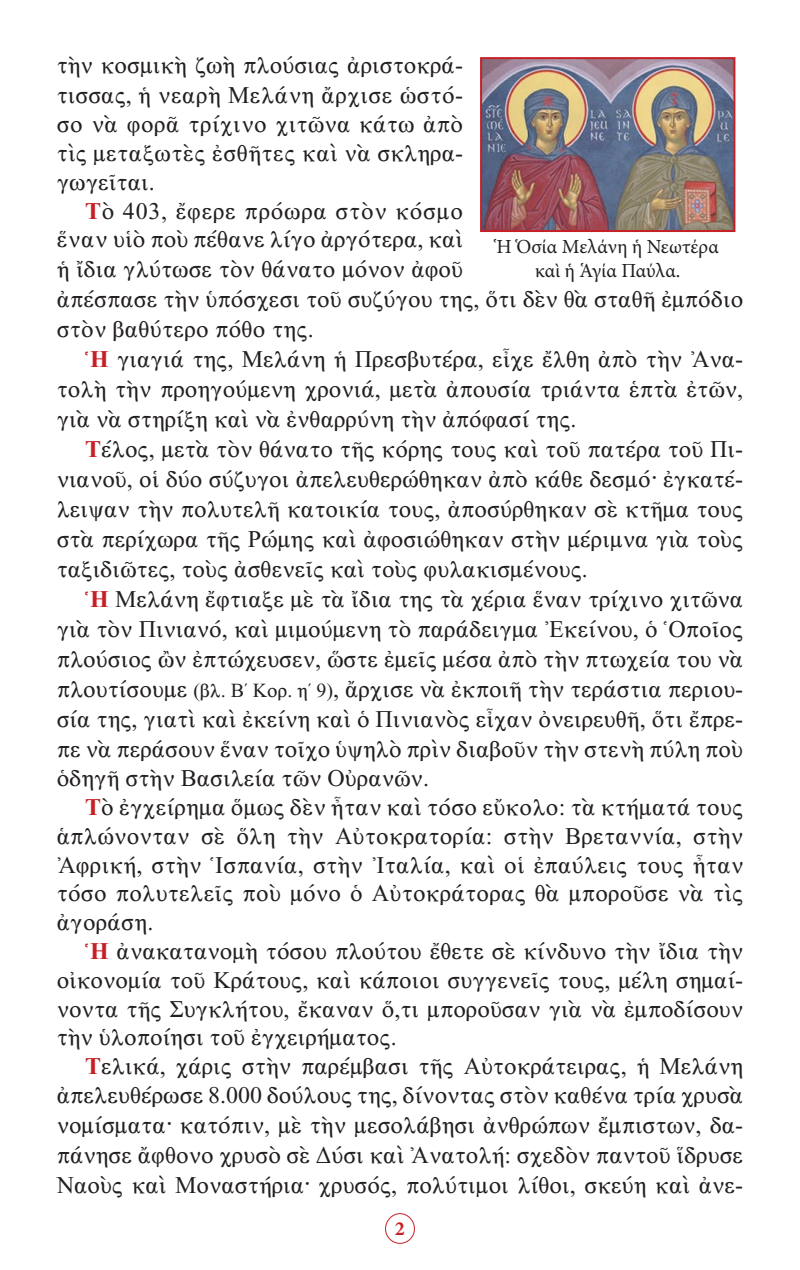
<style>
.page{position:relative;width:800px;height:1270px;background:#fff}
.page>*{position:absolute;margin:0;border:0;box-sizing:border-box;transform-origin:0 0}
.t1{font:24px/28.8px "CTOS New Times Roman Test 1";color:#231f20;text-align:justify}
.t2{font:20px "Minion Pro";letter-spacing:-.005em;color:#231f20}
.t3{font:700 20px "Minion Pro";color:#c62026}
.s1{font-family:"CTOS New Times Bold Test 1";color:#c62026}
.s2{font-size:20px}
</style>
<div class="page">
<div style="left:385px;top:1213px;width:30px;height:31px;border:1px solid #c62026;border-radius:50%"></div>
<img style="left:483px;top:60px;width:249px;height:169px">
<div style="left:480px;top:57px;width:255px;height:175px;border:2px solid #c62026"></div>
<p class="t1" style="left:57px;top:51px;width:408px">τὴν κοσμικὴ ζωὴ πλούσιας ἀριστοκρά&shy;τισσας, ἡ νεαρὴ Μελάνη ἄρχισε ὡστό&shy;σο νὰ φορᾶ τρίχινο χιτῶνα κάτω ἀπὸ τὶς μεταξωτὲς ἐσθῆτες καὶ νὰ σκληρα&shy;γωγεῖται.</p>
<p class="t1" style="left:57px;top:196px;width:408px;text-align:right"><span class="s1">Τ</span>ὸ 403, ἔφερε πρόωρα στὸν κόσμο ἕναν υἱὸ ποὺ πέθανε λίγο ἀργότερα, καὶ</p>
<p class="t1" style="left:57px;top:255px;width:408px">ἡ ἴδια γλύτωσε τὸν θάνατο μόνον ἀφοῦ</p>
<p class="t1" style="left:57px;top:284px;width:688px;line-height:30px">ἀπέσπασε τὴν ὑπόσχεσι τοῦ συζύγου της, ὅτι δὲν θὰ σταθῆ ἐμπόδιο στὸν βαθύτερο πόθο της.</p>
<p class="t1" style="left:57px;top:344px;width:688px;line-height:30px;text-indent:28px"><span class="s1">Ἡ</span> γιαγιά της, Μελάνη ἡ Πρεσβυτέρα, εἶχε ἔλθη ἀπὸ τὴν Ἀνα&shy;τολὴ τὴν προηγούμενη χρονιά, μετὰ ἀπουσία τριάντα ἑπτὰ ἐτῶν, γιὰ νὰ στηρίξη καὶ νὰ ἐνθαρρύνη τὴν ἀπόφασί της.</p>
<p class="t1" style="left:57px;top:434px;width:688px;line-height:30px;text-indent:28px"><span class="s1">Τ</span>έλος, μετὰ τὸν θάνατο τῆς κόρης τους καὶ τοῦ πατέρα τοῦ Πι&shy;νιανοῦ, οἱ δύο σύζυγοι ἀπελευθερώθηκαν ἀπὸ κάθε δεσμό· ἐγκατέ&shy;λειψαν τὴν πολυτελῆ κατοικία τους, ἀποσύρθηκαν σὲ κτῆμα τους στὰ περίχωρα τῆς Ρώμης καὶ ἀφοσιώθηκαν στὴν μέριμνα γιὰ τοὺς ταξιδιῶτες, τοὺς ἀσθενεῖς καὶ τοὺς φυλακισμένους.</p>
<p class="t1" style="left:57px;top:585px;width:688px;line-height:29.8px;text-indent:28px"><span class="s1">Ἡ</span> Μελάνη ἔφτιαξε μὲ τὰ ἴδια της τὰ χέρια ἕναν τρίχινο χιτῶνα γιὰ τὸν Πινιανό, καὶ μιμούμενη τὸ παράδειγμα Ἐκείνου, ὁ Ὁποῖος πλούσιος ὢν ἐπτώχευσεν, ὥστε ἐμεῖς μέσα ἀπὸ τὴν πτωχεία του νὰ πλουτίσουμε <span class="s2">(βλ. Β΄ Κορ. η΄ 9)</span>, ἄρχισε νὰ ἐκποιῆ τὴν τεράστια περιου&shy;σία της, γιατὶ καὶ ἐκείνη καὶ ὁ Πινιανὸς εἶχαν ὀνειρευθῆ, ὅτι ἔπρε&shy;πε νὰ περάσουν ἕναν τοῖχο ὑψηλὸ πρὶν διαβοῦν τὴν στενὴ πύλη ποὺ ὁδηγῆ στὴν Βασιλεία τῶν Οὐρανῶν.</p>
<p class="t1" style="left:57px;top:793px;width:688px;text-indent:28px"><span class="s1">Τ</span>ὸ ἐγχείρημα ὅμως δὲν ἦταν καὶ τόσο εὔκολο: τὰ κτήματά τους ἁπλώνονταν σὲ ὅλη τὴν Αὐτοκρατορία: στὴν Βρεταννία, στὴν Ἀφρική, στὴν Ἱσπανία, στὴν Ἰταλία, καὶ οἱ ἐπαύλεις τους ἦταν τόσο πολυτελεῖς ποὺ μόνο ὁ Αὐτοκράτορας θὰ μποροῦσε νὰ τὶς ἀγοράση.</p>
<p class="t1" style="left:57px;top:937px;width:688px;text-indent:28px"><span class="s1">Ἡ</span> ἀνακατανομὴ τόσου πλούτου ἔθετε σὲ κίνδυνο τὴν ἴδια τὴν οἰκονομία τοῦ Κράτους, καὶ κάποιοι συγγενεῖς τους, μέλη σημαί&shy;νοντα τῆς Συγκλήτου, ἔκαναν ὅ,τι μποροῦσαν γιὰ νὰ ἐμποδίσουν τὴν ὑλοποίησι τοῦ ἐγχειρήματος.</p>
<p class="t1" style="left:57px;top:1051px;width:688px;line-height:29.6px;text-indent:28px"><span class="s1">Τ</span>ελικά, χάρις στὴν παρέμβασι τῆς Αὐτοκράτειρας, ἡ Μελάνη ἀπελευθέρωσε 8.000 δούλους της, δίνοντας στὸν καθένα τρία χρυσὰ νομίσματα· κατόπιν, μὲ τὴν μεσολάβησι ἀνθρώπων ἔμπιστων, δα&shy;πάνησε ἄφθονο χρυσὸ σὲ Δύσι καὶ Ἀνατολή: σχεδὸν παντοῦ ἵδρυσε Ναοὺς καὶ Μοναστήρια· χρυσός, πολύτιμοι λίθοι, σκεύη καὶ ἀνε-</p>
<p class="t2" style="left:496px;top:233px;width:224px">Ἡ Ὁσία Μελάνη ἡ Νεωτέρα</p>
<p class="t2" style="left:535px;top:257px;width:147px">καὶ ἡ Ἁγία Παύλα.</p>
<p class="t3" style="left:395px;top:1215px;width:11px">2</p>
</div>
